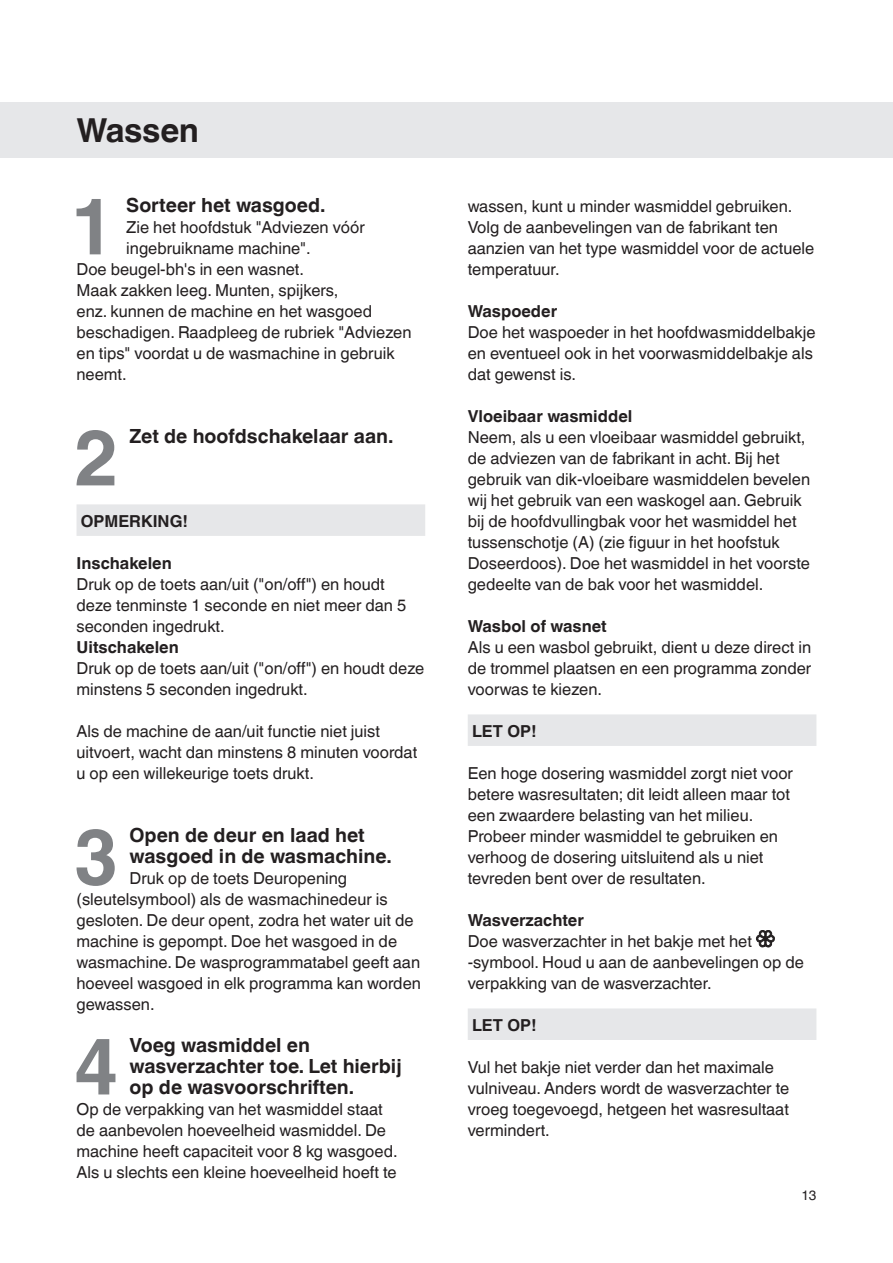
<style>
.page{position:relative;width:893px;height:1263px;background:#fff}
.page>*{position:absolute;margin:0;border:0;box-sizing:border-box;transform-origin:0 0}
.naslov_2{font:700 78px "Helvetica Linotype";color:#808285}
.naslov_1{font:700 33px "Helvetica Linotype";letter-spacing:-.01em;color:#231f20}
.naslov_2-2{font:700 19.5px/21px "Helvetica Linotype";color:#231f20}
.tekst{font:16.5px/21px "Helvetica Linotype";color:#231f20}
.naslov_3{font:700 16.5px "Helvetica Linotype";color:#231f20}
.tekst-2{font:700 16.5px "Helvetica Linotype";color:#231f20}
.podnaslov_v_sivini{font:700 16.5px "Helvetica Linotype";color:#231f20}
.t1{font:13.5px "Helvetica Linotype";color:#231f20}
</style>
<div class="page">
<div style="left:0;top:102px;width:893px;height:55px;background:#e6e7e9"></div>
<div style="left:77px;top:504px;width:348px;height:32px;background:#e6e7e9"></div>
<div style="left:468px;top:714px;width:348px;height:32px;background:#e6e7e9"></div>
<div style="left:468px;top:1008px;width:348px;height:32px;background:#e6e7e9"></div>
<svg style="left:756px;top:930px;width:19px;height:17px"></svg>
<p class="naslov_1" style="left:77px;top:111px;width:124px">Wassen</p>
<p class="naslov_2" style="left:70px;top:182px;width:46px">1</p>
<p class="naslov_2-2" style="left:126px;top:195px;width:201px">Sorteer het wasgoed.</p>
<p class="tekst" style="left:126px;top:217px;width:240px">Zie het hoofdstuk "Adviezen vóór ingebruikname machine".</p>
<p class="tekst" style="left:77px;top:259px;width:229px">Doe beugel-bh's in een wasnet.</p>
<p class="tekst" style="left:77px;top:280px;width:336px">Maak zakken leeg. Munten, spijkers,<br>enz. kunnen de machine en het wasgoed beschadigen. Raadpleeg de rubriek "Adviezen en tips" voordat u de wasmachine in gebruik neemt.</p>
<p class="naslov_2" style="left:74px;top:413px;width:46px">2</p>
<p class="naslov_2-2" style="left:130px;top:426px;width:265px">Zet de hoofdschakelaar aan.</p>
<p class="podnaslov_v_sivini" style="left:81px;top:512px;width:109px">OPMERKING!</p>
<p class="tekst-2" style="left:77px;top:554px;width:97px">Inschakelen</p>
<p class="tekst" style="left:77px;top:574px;width:331px">Druk op de toets aan/uit ("on/off") en houdt deze tenminste 1 seconde en niet meer dan 5 seconden ingedrukt.</p>
<p class="tekst-2" style="left:77px;top:638px;width:104px">Uitschakelen</p>
<p class="tekst" style="left:77px;top:658px;width:349px">Druk op de toets aan/uit ("on/off") en houdt deze minstens 5 seconden ingedrukt.</p>
<p class="tekst" style="left:77px;top:721px;width:342px">Als de machine de aan/uit functie niet juist uitvoert, wacht dan minstens 8 minuten voordat u op een willekeurige toets drukt.</p>
<p class="naslov_2" style="left:74px;top:812px;width:46px">3</p>
<p class="naslov_2-2" style="left:130px;top:825px;width:264px">Open de deur en laad het wasgoed in de wasmachine.</p>
<p class="tekst" style="left:77px;top:868px;width:346px;text-indent:53px">Druk op de toets Deuropening (sleutelsymbool) als de wasmachinedeur is gesloten. De deur opent, zodra het water uit de machine is gepompt. Doe het wasgoed in de wasmachine. De wasprogrammatabel geeft aan hoeveel wasgoed in elk programma kan worden gewassen.</p>
<p class="naslov_2" style="left:74px;top:1022px;width:46px">4</p>
<p class="naslov_2-2" style="left:130px;top:1035px;width:274px">Voeg wasmiddel en wasverzachter toe. Let hierbij op de wasvoorschriften.</p>
<p class="tekst" style="left:77px;top:1099px;width:323px">Op de verpakking van het wasmiddel staat de aanbevolen hoeveelheid wasmiddel. De machine heeft capaciteit voor 8 kg wasgoed.<br>Als u slechts een kleine hoeveelheid hoeft te</p>
<p class="tekst" style="left:468px;top:196px;width:326px">wassen, kunt u minder wasmiddel gebruiken.</p>
<p class="tekst" style="left:468px;top:217px;width:348px">Volg de aanbevelingen van de fabrikant ten aanzien van het type wasmiddel voor de actuele temperatuur.</p>
<p class="naslov_3" style="left:468px;top:302px;width:91px">Waspoeder</p>
<p class="tekst" style="left:468px;top:322px;width:349px">Doe het waspoeder in het hoofdwasmiddelbakje en eventueel ook in het voorwasmiddelbakje als dat gewenst is.</p>
<p class="naslov_3" style="left:468px;top:407px;width:166px">Vloeibaar wasmiddel</p>
<p class="tekst" style="left:468px;top:427px;width:344px">Neem, als u een vloeibaar wasmiddel gebruikt, de adviezen van de fabrikant in acht. Bij het gebruik van dik-vloeibare wasmiddelen bevelen wij het gebruik van een waskogel aan. Gebruik bij de hoofdvullingbak voor het wasmiddel het tussenschotje (A) (zie figuur in het hoofstuk Doseerdoos). Doe het wasmiddel in het voorste gedeelte van de bak voor het wasmiddel.</p>
<p class="naslov_3" style="left:468px;top:617px;width:141px">Wasbol of wasnet</p>
<p class="tekst" style="left:468px;top:637px;width:345px;text-align:justify">Als u een wasbol gebruikt, dient u deze direct in de trommel plaatsen en een programma zonder voorwas te kiezen.</p>
<p class="podnaslov_v_sivini" style="left:472px;top:722px;width:66px">LET OP!</p>
<p class="tekst" style="left:468px;top:763px;width:327px">Een hoge dosering wasmiddel zorgt niet voor betere wasresultaten; dit leidt alleen maar tot een zwaardere belasting van het milieu.</p>
<p class="tekst" style="left:468px;top:826px;width:312px">Probeer minder wasmiddel te gebruiken en verhoog de dosering uitsluitend als u niet tevreden bent over de resultaten.</p>
<p class="naslov_3" style="left:468px;top:911px;width:118px">Wasverzachter</p>
<p class="tekst" style="left:468px;top:931px;width:338px">Doe wasverzachter in het bakje met het -symbool. Houd u aan de aanbevelingen op de verpakking van de wasverzachter.</p>
<p class="podnaslov_v_sivini" style="left:472px;top:1016px;width:66px">LET OP!</p>
<p class="tekst" style="left:468px;top:1057px;width:323px">Vul het bakje niet verder dan het maximale vulniveau. Anders wordt de wasverzachter te vroeg toegevoegd, hetgeen het wasresultaat vermindert.</p>
<p class="t1" style="left:801px;top:1188px;width:17px">13</p>
</div>
